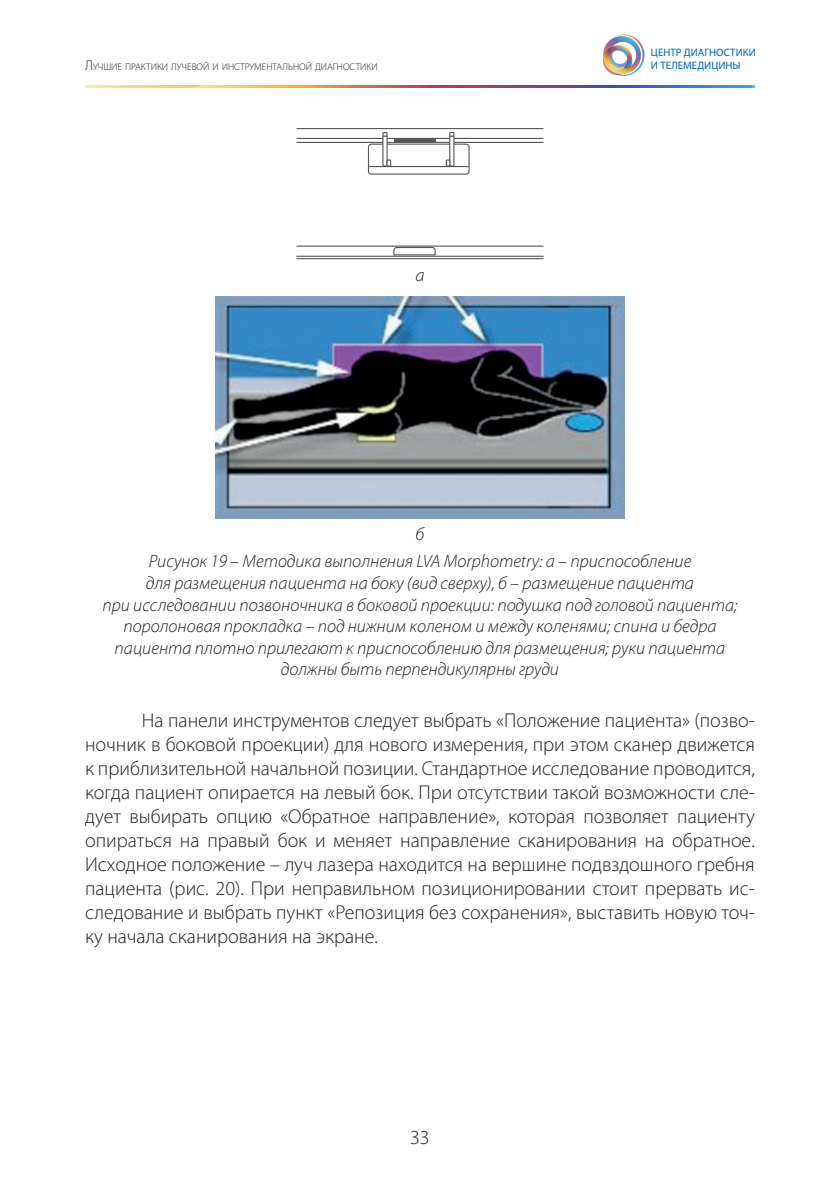
<style>
.page{position:relative;width:840px;height:1191px;background:#fff}
.page>*{position:absolute;margin:0;border:0;box-sizing:border-box;transform-origin:0 0}
.t1{font:300 20px/24px "Myriad Pro";color:#231f20;text-align:justify}
.t2{font:italic 300 18px/21.6px "Myriad Pro";color:#231f20;text-align:center}
.t3{font:10.8px "Myriad Pro";color:#0166b3}
.t4{font:300 9.8px "Myriad Pro";color:#231f20}
.s1{font-size:14px}
</style>
<div class="page">
<img style="left:603px;top:34px;width:41px;height:42px">
<svg style="left:85px;top:85px;width:669px;height:3px"></svg>
<svg style="left:189px;top:85px;width:562px;height:3px;background:#987976"></svg>
<hr style="left:296px;top:245px;width:247px;height:2px;background:#57585a">
<hr style="left:296px;top:256px;width:247px;height:1px;background:#57585a">
<hr style="left:296px;top:142px;width:247px;height:1px;background:#57585a">
<hr style="left:296px;top:138px;width:247px;height:1px;background:#57585a">
<hr style="left:296px;top:128px;width:247px;height:1px;background:#57585a">
<hr style="left:296px;top:258px;width:247px;height:1px;background:#57585a">
<div style="left:368px;top:144px;width:101px;height:31px;border:1px solid #57585a;border-radius:3px"></div>
<svg style="left:392px;top:246px;width:44px;height:10px"></svg>
<hr style="left:383px;top:136px;width:4px;height:30px;background:#fff">
<div style="left:382px;top:135px;width:5px;height:32px;border:1px solid #57585a"></div>
<div style="left:386px;top:159px;width:5px;height:8px;border:1px solid #57585a"></div>
<svg style="left:382px;top:132px;width:5px;height:5px"></svg>
<hr style="left:449px;top:136px;width:4px;height:30px;background:#fff">
<div style="left:449px;top:135px;width:5px;height:32px;border:1px solid #57585a"></div>
<div style="left:445px;top:159px;width:5px;height:8px;border:1px solid #57585a"></div>
<svg style="left:449px;top:132px;width:5px;height:5px"></svg>
<div style="left:393px;top:138px;width:42px;height:5px;background:#57585a"></div>
<hr style="left:368px;top:166px;width:100px;height:1px;background:#57585a">
<img style="left:215px;top:296px;width:409px;height:222px">
<p class="t3" style="left:650px;top:46px;width:106px">ЦЕНТР ДИАГНОСТИКИ</p>
<p class="t4" style="left:85px;top:61px;width:294px"><span class="s1">Л</span>УЧШИЕ ПРАКТИКИ ЛУЧЕВОЙ И ИНСТРУМЕНТАЛЬНОЙ ДИАГНОСТИКИ</p>
<p class="t3" style="left:650px;top:60px;width:91px">И ТЕЛЕМЕДИЦИНЫ</p>
<p class="t2" style="left:415px;top:264px;width:11px">а</p>
<p class="t2" style="left:149px;top:520px;width:544px;line-height:27.2px">б<br>Рисунок 19 – Методика выполнения LVA Morphometry: а – приспособление</p>
<p class="t2" style="left:102px;top:572px;width:636px">для размещения пациента на боку (вид сверху), б – размещение пациента<br>при исследовании позвоночника в боковой проекции: подушка под головой пациента; поролоновая прокладка – под нижним коленом и между коленями; спина и бедра пациента плотно прилегают к приспособлению для размещения; руки пациента должны быть перпендикулярны груди</p>
<p class="t1" style="left:85px;top:708px;width:671px;text-indent:57px">На панели инструментов следует выбрать «Положение пациента» (позво&shy;ночник в боковой проекции) для нового измерения, при этом сканер движется к приблизительной начальной позиции. Стандартное исследование проводится, когда пациент опирается на левый бок. При отсутствии такой возможности сле&shy;дует выбирать опцию «Обратное направление», которая позволяет пациенту опираться на правый бок и меняет направление сканирования на обратное.<br>Исходное положение – луч лазера находится на вершине подвздошного гребня пациента (рис. 20). При неправильном позиционировании стоит прервать ис&shy;следование и выбрать пункт «Репозиция без сохранения», выставить новую точ&shy;ку начала сканирования на экране.</p>
<p class="t1" style="left:410px;top:1125px;width:21px">33</p>
</div>
